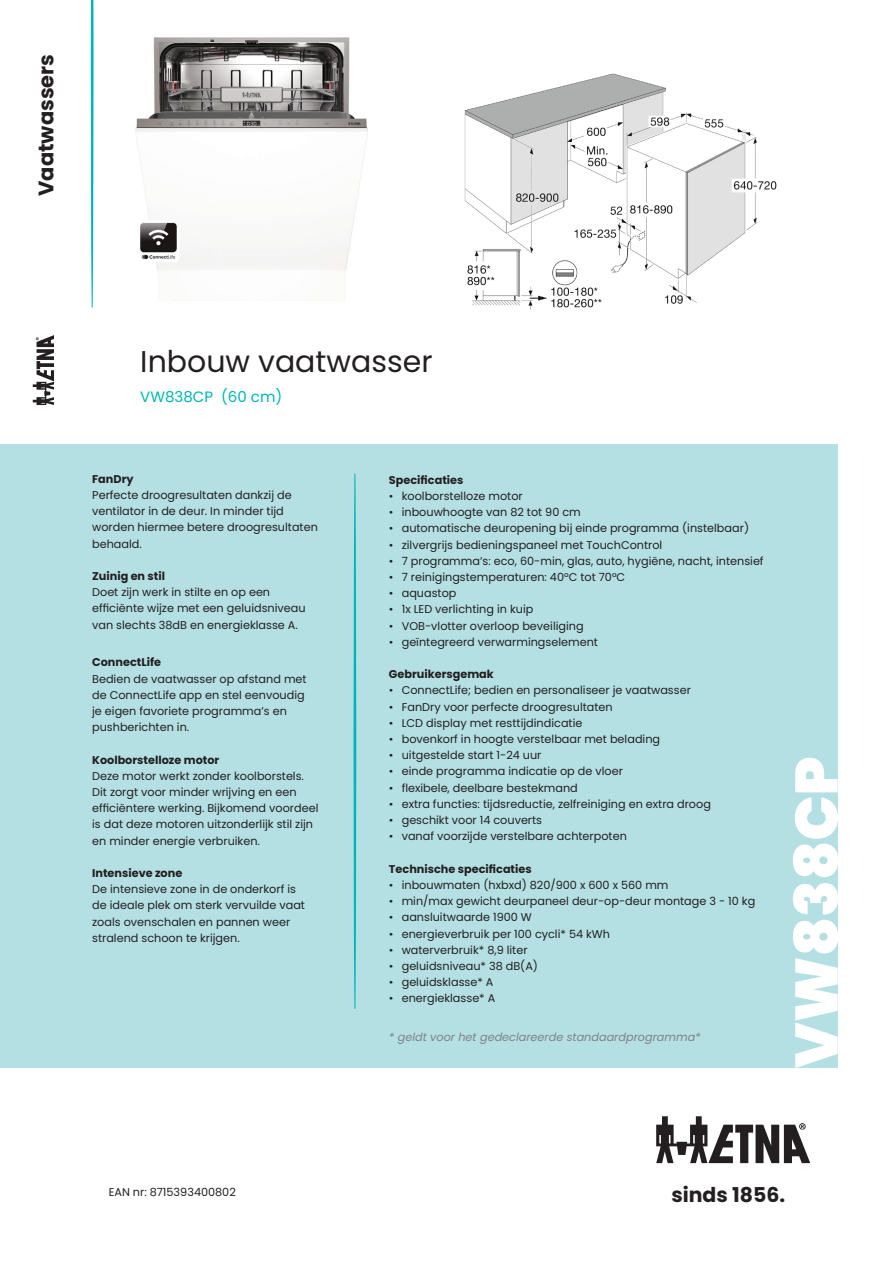
<style>
.page{position:relative;width:893px;height:1263px;background:#fff}
.page>*{position:absolute;margin:0;border:0;box-sizing:border-box;transform-origin:0 0}
.t1{font:900 60px "Poppins";color:#fff}
.t2{font:30px "Poppins";color:#231f20}
.t3{font:700 21px "Poppins";color:#231f20}
.t4{font:700 20.4px "Poppins";color:#231f20}
.t5{font:15px "Poppins";color:#00b5b8}
.t6{font:11.25px/16.2px "Poppins";color:#231f20}
.t7{font:700 11.25px "Poppins";color:#231f20}
.t8{font:italic 11.25px "Poppins";color:#808285}
</style>
<div class="page">
<div style="left:0;top:444px;width:838px;height:623px;background:#b4e0e3"></div>
<svg style="left:91px;top:0;width:3px;height:308px"></svg>
<svg style="left:33px;top:335px;width:21px;height:70px"></svg>
<svg style="left:656px;top:1116px;width:154px;height:47px"></svg>
<svg style="left:354px;top:474px;width:2px;height:535px"></svg>
<img style="left:136px;top:38px;width:232px;height:232px">
<img style="left:464px;top:73px;width:313px;height:237px">
<h3 class="t3" style="left:34px;top:196px;width:143px;rotate:-90deg">Vaatwassers</h3>
<h2 class="t2" style="left:140px;top:344px;width:294px">Inbouw vaatwasser</h2>
<h3 class="t5" style="left:140px;top:388px;width:143px">VW838CP (60 cm)</h3>
<p class="t7" style="left:92px;top:472px;width:43px">FanDry</p>
<p class="t6" style="left:92px;top:487px;width:227px">Perfecte droogresultaten dankzij de ventilator in de deur. In minder tijd worden hiermee betere droogresultaten behaald.</p>
<p class="t7" style="left:92px;top:569px;width:74px">Zuinig en stil</p>
<p class="t6" style="left:92px;top:584px;width:215px">Doet zijn werk in stilte en op een efficiënte wijze met een geluidsniveau van slechts 38dB en energieklasse A.</p>
<p class="t7" style="left:92px;top:656px;width:70px">ConnectLife</p>
<p class="t6" style="left:92px;top:671px;width:216px">Bedien de vaatwasser op afstand met de ConnectLife app en stel eenvoudig je eigen favoriete programma’s en pushberichten in.</p>
<p class="t7" style="left:92px;top:753px;width:129px">Koolborstelloze motor</p>
<p class="t6" style="left:92px;top:768px;width:228px">Deze motor werkt zonder koolborstels.<br>Dit zorgt voor minder wrijving en een efficiëntere werking. Bijkomend voordeel is dat deze motoren uitzonderlijk stil zijn en minder energie verbruiken.</p>
<p class="t7" style="left:92px;top:866px;width:92px">Intensieve zone</p>
<p class="t6" style="left:92px;top:881px;width:214px">De intensieve zone in de onderkorf is de ideale plek om sterk vervuilde vaat zoals ovenschalen en pannen weer stralend schoon te krijgen.</p>
<p class="t7" style="left:389px;top:473px;width:76px">Specificaties</p>
<p class="t6" style="left:389px;top:488px;width:135px">• koolborstelloze motor</p>
<p class="t6" style="left:389px;top:504px;width:193px">• inbouwhoogte van 82 tot 90 cm</p>
<p class="t6" style="left:389px;top:520px;width:362px">• automatische deuropening bij einde programma (instelbaar)</p>
<p class="t6" style="left:389px;top:537px;width:275px">• zilvergrijs bedieningspaneel met TouchControl</p>
<p class="t6" style="left:389px;top:553px;width:376px">• 7 programma’s: eco, 60-min, glas, auto, hygiëne, nacht, intensief</p>
<p class="t6" style="left:389px;top:569px;width:238px">• 7 reinigingstemperaturen: 40°C tot 70°C</p>
<p class="t6" style="left:389px;top:585px;width:69px">• aquastop</p>
<p class="t6" style="left:389px;top:601px;width:146px">• 1x LED verlichting in kuip</p>
<p class="t6" style="left:389px;top:618px;width:196px">• VOB-vlotter overloop beveiliging</p>
<p class="t6" style="left:389px;top:634px;width:211px">• geïntegreerd verwarmingselement</p>
<p class="t7" style="left:389px;top:668px;width:106px">Gebruikersgemak</p>
<p class="t6" style="left:389px;top:682px;width:303px">• ConnectLife; bedien en personaliseer je vaatwasser</p>
<p class="t6" style="left:389px;top:699px;width:225px">• FanDry voor perfecte droogresultaten</p>
<p class="t6" style="left:389px;top:715px;width:195px">• LCD display met resttijdindicatie</p>
<p class="t6" style="left:389px;top:731px;width:273px">• bovenkorf in hoogte verstelbaar met belading</p>
<p class="t6" style="left:389px;top:747px;width:154px">• uitgestelde start 1-24 uur</p>
<p class="t6" style="left:389px;top:763px;width:235px">• einde programma indicatie op de vloer</p>
<p class="t6" style="left:389px;top:780px;width:190px">• flexibele, deelbare bestekmand</p>
<p class="t6" style="left:389px;top:796px;width:323px">• extra functies: tijdsreductie, zelfreiniging en extra droog</p>
<p class="t6" style="left:389px;top:812px;width:155px">• geschikt voor 14 couverts</p>
<p class="t6" style="left:389px;top:828px;width:239px">• vanaf voorzijde verstelbare achterpoten</p>
<p class="t7" style="left:389px;top:862px;width:144px">Technische specificaties</p>
<p class="t6" style="left:389px;top:877px;width:281px">• inbouwmaten (hxbxd) 820/900 x 600 x 560 mm</p>
<p class="t6" style="left:389px;top:893px;width:368px">• min/max gewicht deurpaneel deur-op-deur montage 3 - 10 kg</p>
<p class="t6" style="left:389px;top:909px;width:144px">• aansluitwaarde 1900 W</p>
<p class="t6" style="left:389px;top:925px;width:223px">• energieverbruik per 100 cycli* 54 kWh</p>
<p class="t6" style="left:389px;top:942px;width:140px">• waterverbruik* 8,9 liter</p>
<p class="t6" style="left:389px;top:958px;width:151px">• geluidsniveau* 38 dB(A)</p>
<p class="t6" style="left:389px;top:974px;width:106px">• geluidsklasse* A</p>
<p class="t6" style="left:389px;top:990px;width:108px">• energieklasse* A</p>
<p class="t8" style="left:389px;top:1031px;width:313px">* geldt voor het gedeclareerde standaardprogramma*</p>
<h1 class="t1" style="left:782px;top:1068px;width:313px;rotate:-90deg">VW838CP</h1>
<p class="t6" style="left:109px;top:1184px;width:129px">EAN nr: 8715393400802</p>
<h3 class="t4" style="left:671px;top:1183px;width:115px">sinds 1856.</h3>
</div>
